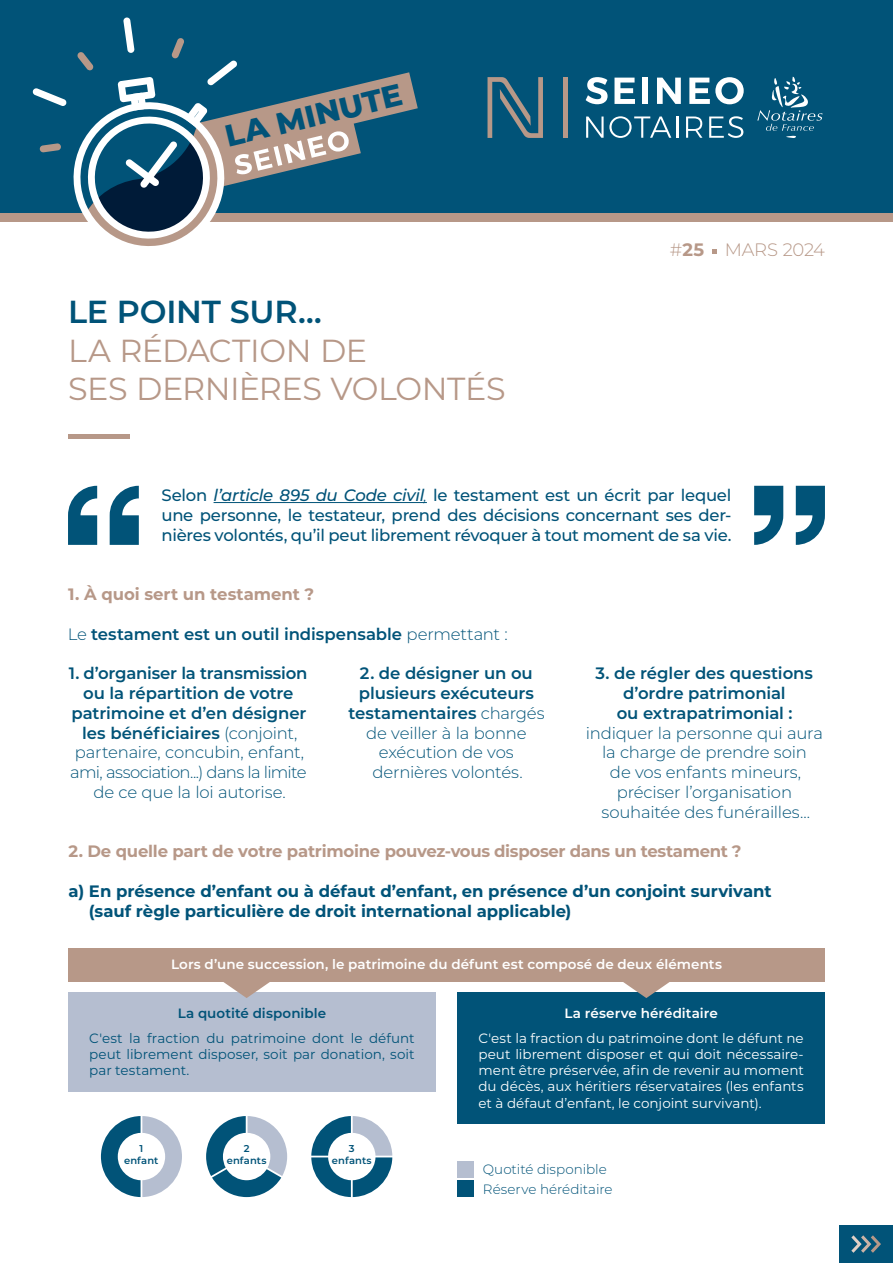
<style>
.page{position:relative;width:893px;height:1263px;background:#fff}
.page>*{position:absolute;margin:0;border:0;box-sizing:border-box;transform-origin:0 0}
.Titre_h1{font:31.8px/37.5px "Montserrat";letter-spacing:-.01em;color:#b79888}
.t1{font:600 31.8px "Montserrat";letter-spacing:-.01em;color:#015378}
.t2{font:800 30.6px "Montserrat";color:#015378}
.t3{font:300 18px "Montserrat";letter-spacing:-.01em;color:#b79888}
.Courant{font:300 16.5px/19.8px "Montserrat";letter-spacing:-.01em;color:#015378;text-align:center}
.Courant-2{font:600 16.5px/19.8px "Montserrat";letter-spacing:-.005em;color:#015378;text-align:center}
.Chapô{font:500 16.5px/19.8px "Montserrat";letter-spacing:-.015em;color:#015378;text-align:justify}
.Titre_h3{font:700 16.5px/19.8px "Montserrat";letter-spacing:-.005em;color:#015378}
.Titre_h2{font:700 16.5px "Montserrat";letter-spacing:-.015em;color:#b79888}
.INFOGRAPHIE{font:13.5px/16.2px "Montserrat";color:#fff;text-align:justify}
.INFOGRAPHIE-2{font:13.5px/16.2px "Montserrat";color:#015378;text-align:justify}
.EXERGUE_-_texte_fond_couleur{font:600 13.5px "Montserrat";letter-spacing:.005em;color:#fff}
.Courant-3{font:300 13.5px/19.8px "Montserrat";color:#015378}
.INFOGRAPHIE-3{font:600 13.5px "Montserrat";letter-spacing:.005em;color:#fff}
.INFOGRAPHIE-4{font:600 13.5px "Montserrat";letter-spacing:.005em;color:#015378}
.Courant-4{font:600 9.9px "Montserrat";letter-spacing:.01em;color:#015378}
.s1{font-weight:700}
.s2{font-style:italic}
.s3{font-weight:300;font-style:italic}
.s4{font-weight:300}
.s5{font-weight:600}
</style>
<div class="page">
<div style="left:0;top:198px;width:893px;height:24px;background:#b79888"></div>
<div style="left:0;top:0;width:893px;height:213px;background:#015378"></div>
<svg style="left:487px;top:76px;width:336px;height:62px"></svg>
<svg style="left:32px;top:17px;width:386px;height:229px"></svg>
<div style="left:839px;top:1225px;width:54px;height:38px;background:#015378"></div>
<svg style="left:851px;top:1235px;width:30px;height:18px"></svg>
<hr style="left:68px;top:434px;width:62px;height:4px;background:#b79888">
<svg style="left:712px;top:249px;width:4px;height:4px"></svg>
<hr style="left:214px;top:502px;width:213px;height:1px;background:#015378">
<svg style="left:68px;top:486px;width:71px;height:59px"></svg>
<svg style="left:754px;top:486px;width:71px;height:59px"></svg>
<div style="left:457px;top:992px;width:368px;height:42px;background:#015378"></div>
<div style="left:457px;top:1017px;width:368px;height:107px;background:#015378"></div>
<div style="left:68px;top:992px;width:368px;height:42px;background:#b5bed0"></div>
<div style="left:68px;top:1017px;width:368px;height:74px;background:#b5bed0"></div>
<div style="left:68px;top:948px;width:757px;height:33px;background:#b79888"></div>
<svg style="left:101px;top:1116px;width:81px;height:81px"></svg>
<svg style="left:206px;top:1116px;width:81px;height:81px"></svg>
<svg style="left:311px;top:1116px;width:81px;height:81px"></svg>
<div style="left:457px;top:1161px;width:16px;height:16px;background:#b5bed0"></div>
<div style="left:457px;top:1181px;width:16px;height:16px;background:#015378"></div>
<svg style="left:218px;top:981px;width:57px;height:17px"></svg>
<svg style="left:618px;top:981px;width:57px;height:17px"></svg>
<h2 class="t2" style="left:220px;top:115px;width:183px;rotate:-14deg">LA MINUTE</h2>
<p class="t1" style="left:68px;top:289px;width:255px">LE POINT SUR…</p>
<p class="Titre_h1" style="left:68px;top:331px;width:439px">LA RÉDACTION DE<br>SES DERNIÈRES VOLONTÉS</p>
<p class="t3" style="left:670px;top:238px;width:157px">#<span class="s1">25</span> MARS 2024</p>
<p class="Chapô" style="left:162px;top:484px;width:571px">Selon <span class="s2">l’article 895 du Code civil</span><span class="s3">,</span> le testament est un écrit par lequel une personne, le testateur, prend des décisions concernant ses der&shy;nières volontés, qu’il peut librement révoquer à tout moment de sa vie.</p>
<p class="Titre_h2" style="left:68px;top:582px;width:248px">1. À quoi sert un testament ?</p>
<p class="Courant-2" style="left:68px;top:623px;width:441px"><span class="s4">Le</span> testament est un outil indispensable <span class="s4">permettant :</span></p>
<p class="Courant-2" style="left:69px;top:663px;width:240px">1. d’organiser la transmission ou la répartition de votre patrimoine et d’en désigner les bénéficiaires <span class="s4">(conjoint, partenaire, concubin, enfant, ami, association...) dans la limite de ce que la loi autorise.</span></p>
<p class="Courant" style="left:349px;top:663px;width:198px"><span class="s5">2. de désigner un ou plusieurs exécuteurs testamentaires</span> chargés de veiller à la bonne exécution de vos dernières volontés.</p>
<p class="Courant" style="left:586px;top:663px;width:239px"><span class="s5">3. de régler des questions d’ordre patrimonial<br>ou extrapatrimonial : </span>indiquer la personne qui aura la charge de prendre soin<br>de vos enfants mineurs, préciser l’organisation souhaitée des funérailles...</p>
<p class="Titre_h2" style="left:68px;top:839px;width:675px">2. De quelle part de votre patrimoine pouvez-vous disposer dans un testament ?</p>
<p class="Titre_h3" style="left:89px;top:880px;width:684px;text-indent:-20px">a) En présence d’enfant ou à défaut d’enfant, en présence d’un conjoint survivant (sauf règle particulière de droit international applicable)</p>
<p class="EXERGUE_-_texte_fond_couleur" style="left:171px;top:955px;width:552px">Lors d’une succession, le patrimoine du défunt est composé de deux éléments</p>
<p class="INFOGRAPHIE-4" style="left:178px;top:1004px;width:150px">La quotité disponible</p>
<p class="INFOGRAPHIE-2" style="left:89px;top:1029px;width:327px">C'est la fraction du patrimoine dont le défunt peut librement disposer, soit par donation, soit par testament.</p>
<p class="Courant-4" style="left:139px;top:1141px;width:5px">1</p>
<p class="Courant-4" style="left:124px;top:1154px;width:36px">enfant</p>
<p class="Courant-4" style="left:244px;top:1141px;width:7px">2</p>
<p class="Courant-4" style="left:227px;top:1154px;width:41px">enfants</p>
<p class="Courant-4" style="left:349px;top:1141px;width:7px">3</p>
<p class="Courant-4" style="left:332px;top:1154px;width:41px">enfants</p>
<p class="INFOGRAPHIE-3" style="left:564px;top:1004px;width:155px">La réserve héréditaire</p>
<p class="INFOGRAPHIE" style="left:478px;top:1029px;width:327px">C'est la fraction du patrimoine dont le défunt ne peut librement disposer et qui doit nécessaire&shy;ment être préservée, afin de revenir au moment du décès, aux héritiers réservataires (les enfants et à défaut d’enfant, le conjoint survivant).</p>
<p class="Courant-3" style="left:483px;top:1159px;width:131px">Quotité disponible<br>Réserve héréditaire</p>
</div>
